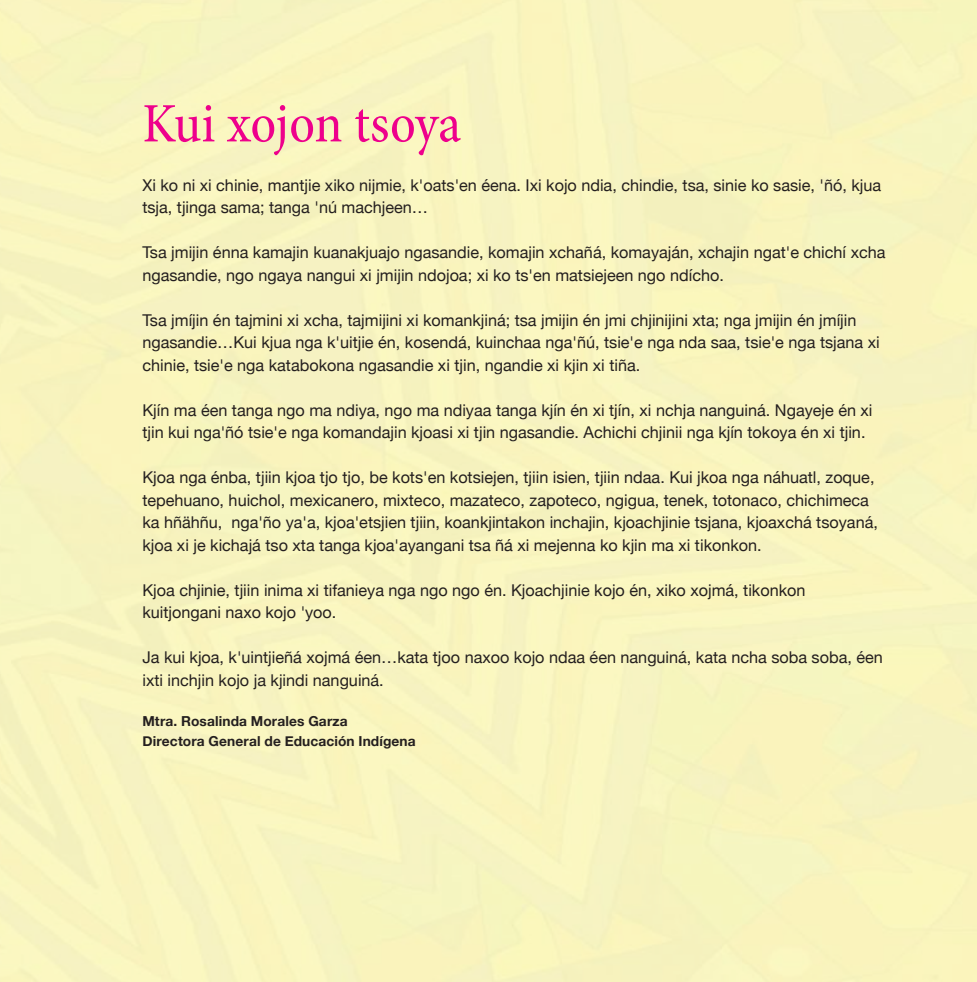
<style>
.page{position:relative;width:977px;height:982px;background:#fff}
.page>*{position:absolute;margin:0;border:0;box-sizing:border-box;transform-origin:0 0}
.t1{font:condensed 56.25px "Minion Pro";letter-spacing:-.01em;color:#ee008c}
.t2{font:16.25px/22.5px "Helvetica Neue";color:#241f1f}
.t3{font:700 13.75px/20px "Helvetica Neue";letter-spacing:.01em;color:#241f1f}
</style>
<div class="page">
<svg style="left:974px;top:0;width:3px;height:4px"></svg>
<svg style="left:974px;top:977px;width:3px;height:5px"></svg>
<h1 class="t1" style="left:142px;top:90px;width:320px">Kui xojon tsoya</h1>
<p class="t2" style="left:142px;top:173px;width:740px">Xi ko ni xi chinie, mantjie xiko nijmie, k'oats'en éena. Ixi kojo ndia, chindie, tsa, sinie ko sasie, 'ñó, kjua tsja, tjinga sama; tanga 'nú machjeen…</p>
<p class="t2" style="left:142px;top:241px;width:745px">Tsa jmijin énna kamajin kuanakjuajo ngasandie, komajin xchañá, komayaján, xchajin ngat'e chichí xcha ngasandie, ngo ngaya nangui xi jmijin ndojoa; xi ko ts'en matsiejeen ngo ndícho.</p>
<p class="t2" style="left:142px;top:308px;width:739px">Tsa jmíjin én tajmini xi xcha, tajmijini xi komankjiná; tsa jmijin én jmi chjinijini xta; nga jmijin én jmíjin ngasandie…Kui kjua nga k'uitjie én, kosendá, kuinchaa nga'ñú, tsie'e nga nda saa, tsie'e nga tsjana xi chinie, tsie'e nga katabokona ngasandie xi tjin, ngandie xi kjin xi tiña.</p>
<p class="t2" style="left:142px;top:398px;width:732px">Kjín ma éen tanga ngo ma ndiya, ngo ma ndiyaa tanga kjín én xi tjín, xi nchja nanguiná. Ngayeje én xi tjin kui nga'ñó tsie'e nga komandajin kjoasi xi tjin ngasandie. Achichi chjinii nga kjín tokoya én xi tjin.</p>
<p class="t2" style="left:142px;top:466px;width:737px">Kjoa nga énba, tjiin kjoa tjo tjo, be kots'en kotsiejen, tjiin isien, tjiin ndaa. Kui jkoa nga náhuatl, zoque, tepehuano, huichol, mexicanero, mixteco, mazateco, zapoteco, ngigua, tenek, totonaco, chichimeca ka hñähñu, nga'ño ya'a, kjoa'etsjien tjiin, koankjintakon inchajin, kjoachjinie tsjana, kjoaxchá tsoyaná, kjoa xi je kichajá tso xta tanga kjoa'ayangani tsa ñá xi mejenna ko kjin ma xi tikonkon.</p>
<p class="t2" style="left:142px;top:578px;width:665px">Kjoa chjinie, tjiin inima xi tifanieya nga ngo ngo én. Kjoachjinie kojo én, xiko xojmá, tikonkon kuitjongani naxo kojo 'yoo.</p>
<p class="t2" style="left:142px;top:646px;width:742px">Ja kui kjoa, k'uintjieñá xojmá éen…kata tjoo naxoo kojo ndaa éen nanguiná, kata ncha soba soba, éen ixti inchjin kojo ja kjindi nanguiná.</p>
<p class="t3" style="left:142px;top:710px;width:275px">Mtra. Rosalinda Morales Garza<br>Directora General de Educación Indígena</p>
</div>
